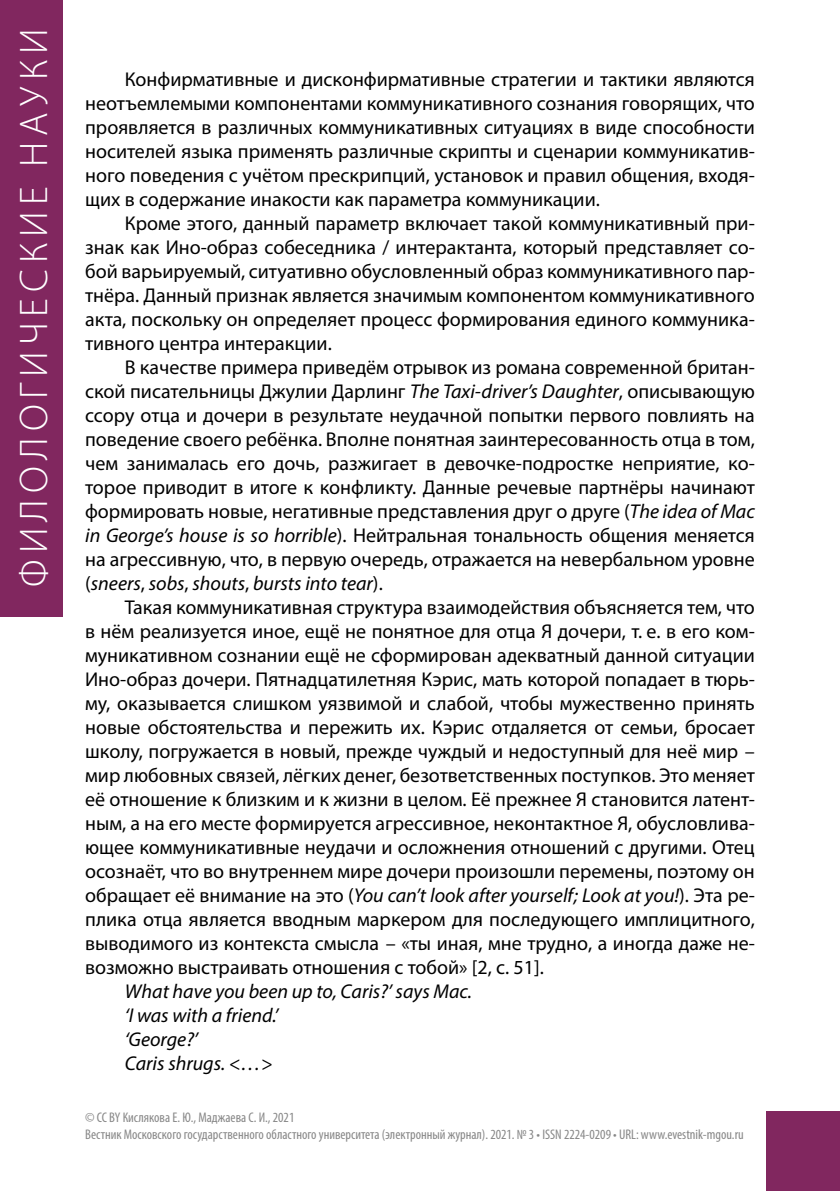
<style>
.page{position:relative;width:840px;height:1191px;background:#fff}
.page>*{position:absolute;margin:0;border:0;box-sizing:border-box;transform-origin:0 0}
.t1{font:300 40px "Myriad Pro";letter-spacing:.15em;color:#fff}
.t2{font:20px/24px "Myriad Pro";color:#000;text-align:justify}
.t3{font:italic 20px/24px "Myriad Pro";color:#000}
.t4{font:condensed 14px/16.8px "Myriad Pro";color:#878787}
.s1{font-style:italic}
</style>
<div class="page">
<div style="left:765px;top:1111px;width:74px;height:80px;background:#81275f"></div>
<div style="left:0;top:0;width:62px;height:616px;background:#81275f"></div>
<h1 class="t1" style="left:10px;top:587px;width:559px;rotate:-90deg">филологические науки</h1>
<p class="t2" style="left:85px;top:67px;width:670px;text-indent:40px">Конфирмативные и дисконфирмативные стратегии и тактики являются неотъемлемыми компонентами коммуникативного сознания говорящих, что проявляется в различных коммуникативных ситуациях в виде способности носителей языка применять различные скрипты и сценарии коммуникатив&shy;ного поведения с учётом прескрипций, установок и правил общения, входя&shy;щих в содержание инакости как параметра коммуникации.</p>
<p class="t2" style="left:85px;top:211px;width:670px;text-indent:40px">Кроме этого, данный параметр включает такой коммуникативный при&shy;знак как Ино-образ собеседника / интерактанта, который представляет со&shy;бой варьируемый, ситуативно обусловленный образ коммуникативного пар&shy;тнёра. Данный признак является значимым компонентом коммуникативного акта, поскольку он определяет процесс формирования единого коммуника&shy;тивного центра интеракции.</p>
<p class="t2" style="left:85px;top:355px;width:671px;text-indent:40px">В качестве примера приведём отрывок из романа современной британ&shy;ской писательницы Джулии Дарлинг <span class="s1">The Taxi-driver’s Daughter</span>, описывающую ссору отца и дочери в результате неудачной попытки первого повлиять на поведение своего ребёнка. Вполне понятная заинтересованность отца в том, чем занималась его дочь, разжигает в девочке-подростке неприятие, ко&shy;торое приводит в итоге к конфликту. Данные речевые партнёры начинают формировать новые, негативные представления друг о друге (<span class="s1">The idea of Mac in George’s house is so horrible</span>). Нейтральная тональность общения меняется на агрессивную, что, в первую очередь, отражается на невербальном уровне (<span class="s1">sneers</span>, <span class="s1">sobs</span>, <span class="s1">shouts</span>, <span class="s1">bursts into tear</span>).</p>
<p class="t2" style="left:85px;top:595px;width:671px;text-indent:40px">Такая коммуникативная структура взаимодействия объясняется тем, что в нём реализуется иное, ещё не понятное для отца Я дочери, т. е. в его ком&shy;муникативном сознании ещё не сформирован адекватный данной ситуации Ино-образ дочери. Пятнадцатилетняя Кэрис, мать которой попадает в тюрь&shy;му, оказывается слишком уязвимой и слабой, чтобы мужественно принять новые обстоятельства и пережить их. Кэрис отдаляется от семьи, бросает школу, погружается в новый, прежде чуждый и недоступный для неё мир – мир любовных связей, лёгких денег, безответственных поступков. Это меняет её отношение к близким и к жизни в целом. Её прежнее Я становится латент&shy;ным, а на его месте формируется агрессивное, неконтактное Я, обусловлива&shy;ющее коммуникативные неудачи и осложнения отношений с другими. Отец осознаёт, что во внутреннем мире дочери произошли перемены, поэтому он обращает её внимание на это (<span class="s1">You can’t look after yourself; Look at you!</span>). Эта ре&shy;плика отца является вводным маркером для последующего имплицитного, выводимого из контекста смысла – «ты иная, мне трудно, а иногда даже не&shy;возможно выстраивать отношения с тобой» [2, с. 51].</p>
<p class="t3" style="left:125px;top:979px;width:348px">What have you been up to, Caris?’ says Mac. ‘I was with a friend.’<br>‘George?’<br>Caris shrugs. &lt;…&gt;</p>
<p class="t4" style="left:85px;top:1109px;width:659px">© CC BY Кислякова Е. Ю., Маджаева С. И., 2021<br>Вестник Московского государственного областного университета (электронный журнал). 2021. № 3 • ISSN 2224-0209 • URL: www.evestnik-mgou.ru</p>
</div>
